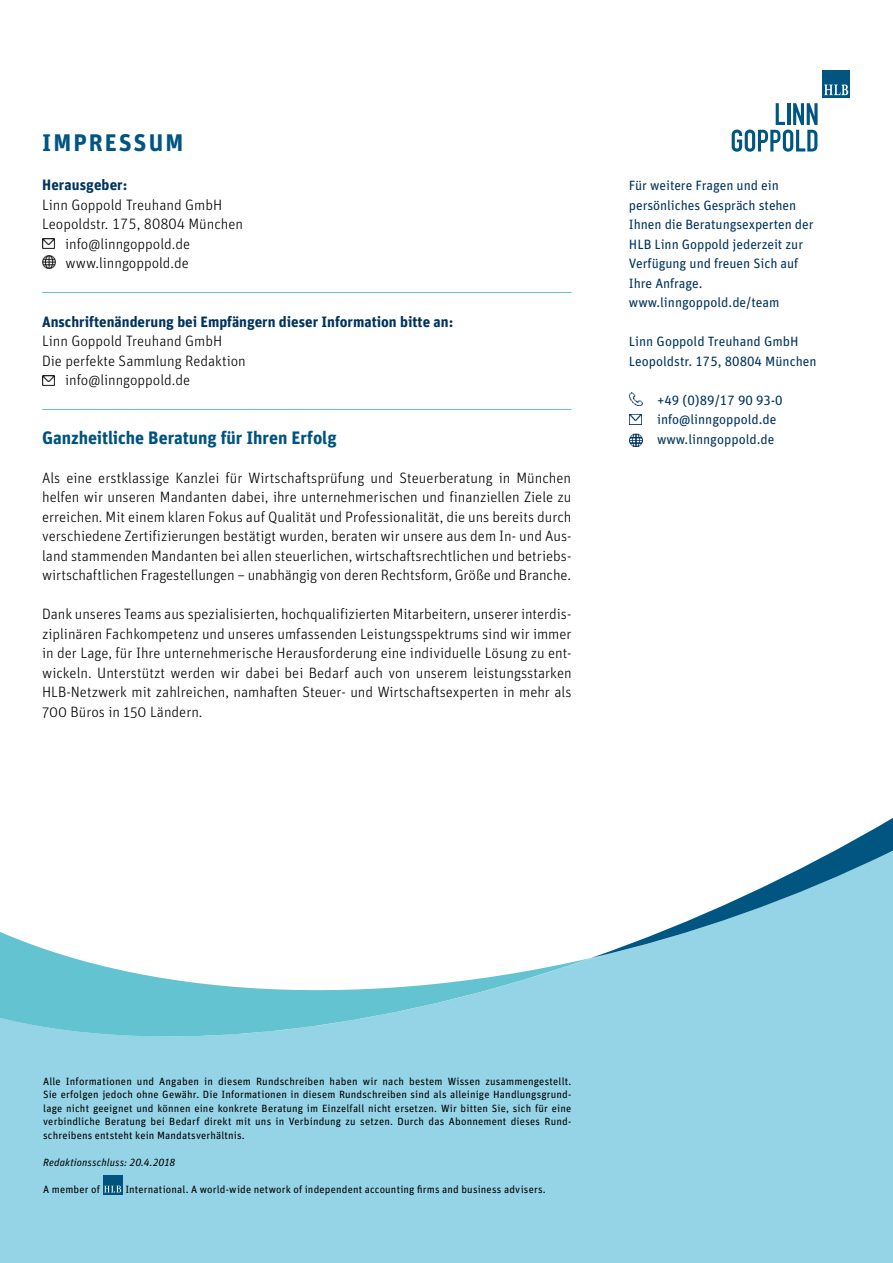
<style>
.page{position:relative;width:893px;height:1263px;background:#fff}
.page>*{position:absolute;margin:0;border:0;box-sizing:border-box;transform-origin:0 0}
.t1{font:700 24px "Unit Pro";letter-spacing:.085em;color:#005681}
.t2{font:700 18px "Unit Pro";letter-spacing:-.005em;color:#00537e}
.t3{font:300 15px/19.5px "Unit Pro";color:#000;text-align:justify}
.t4{font:700 15px "Unit Pro";color:#00335e}
.t5{font:13.5px/19.5px "Unit Pro";letter-spacing:-.005em;color:#00335e}
.t6{font:10.5px/13.5px "Unit Pro";letter-spacing:.015em;color:#000;text-align:justify}
.t7{font:italic 10.5px "Unit Pro";letter-spacing:.01em;color:#000}
</style>
<div class="page">
<div style="left:0;top:958px;width:893px;height:305px;background:#95d3e6"></div>
<svg style="left:0;top:932px;width:591px;height:126px"></svg>
<svg style="left:591px;top:818px;width:302px;height:140px"></svg>
<div style="left:103px;top:1175px;width:19px;height:19px;background:#00537e"></div>
<svg style="left:104px;top:1185px;width:17px;height:7px"></svg>
<hr style="left:42px;top:292px;width:529px;height:1px;background:#63c3d1">
<hr style="left:42px;top:409px;width:529px;height:1px;background:#63c3d1">
<svg style="left:42px;top:239px;width:13px;height:10px"></svg>
<img style="left:43px;top:255px;width:13px;height:14px">
<svg style="left:42px;top:376px;width:13px;height:10px"></svg>
<svg style="left:630px;top:393px;width:12px;height:12px"></svg>
<svg style="left:629px;top:414px;width:13px;height:10px"></svg>
<img style="left:629px;top:433px;width:14px;height:13px">
<svg style="left:732px;top:103px;width:86px;height:49px"></svg>
<div style="left:822px;top:71px;width:28px;height:27px;background:#005681"></div>
<svg style="left:824px;top:85px;width:24px;height:10px"></svg>
<h1 class="t1" style="left:42px;top:127px;width:143px">IMPRESSUM</h1>
<p class="t4" style="left:42px;top:175px;width:87px">Herausgeber:</p>
<p class="t3" style="left:42px;top:195px;width:182px">Linn Goppold Treuhand GmbH</p>
<p class="t3" style="left:42px;top:214px;width:202px">Leopoldstr. 175, 80804 München</p>
<p class="t3" style="left:65px;top:234px;width:127px">info@linngoppold.de</p>
<p class="t3" style="left:66px;top:253px;width:125px">www.linngoppold.de</p>
<p class="t4" style="left:42px;top:312px;width:413px">Anschriftenänderung bei Empfängern dieser Information bitte an:</p>
<p class="t3" style="left:42px;top:331px;width:182px">Linn Goppold Treuhand GmbH</p>
<p class="t3" style="left:42px;top:351px;width:205px">Die perfekte Sammlung Redaktion</p>
<p class="t3" style="left:65px;top:370px;width:127px">info@linngoppold.de</p>
<p class="t2" style="left:42px;top:426px;width:296px">Ganzheitliche Beratung für Ihren Erfolg</p>
<p class="t3" style="left:42px;top:468px;width:531px">Als eine erstklassige Kanzlei für Wirtschaftsprüfung und Steuerberatung in München helfen wir unseren Mandanten dabei, ihre unternehmerischen und finanziellen Ziele zu erreichen. Mit einem klaren Fokus auf Qualität und Professionalität, die uns bereits durch verschiedene Zertifizierungen bestätigt wurden, beraten wir unsere aus dem In- und Aus&shy;land stammenden Mandanten bei allen steuerlichen, wirtschaftsrechtlichen und betriebs&shy;wirtschaftlichen Fragestellungen – unabhängig von deren Rechtsform, Größe und Branche.</p>
<p class="t3" style="left:42px;top:604px;width:531px">Dank unseres Teams aus spezialisierten, hochqualifizierten Mitarbeitern, unserer interdis&shy;ziplinären Fachkompetenz und unseres umfassenden Leistungsspektrums sind wir immer in der Lage, für Ihre unternehmerische Herausforderung eine individuelle Lösung zu ent&shy;wickeln. Unterstützt werden wir dabei bei Bedarf auch von unserem leistungsstarken HLB-Netzwerk mit zahlreichen, namhaften Steuer- und Wirtschaftsexperten in mehr als 700 Büros in 150 Ländern.</p>
<p class="t5" style="left:629px;top:176px;width:186px">Für weitere Fragen und ein persönliches Gespräch stehen<br>Ihnen die Beratungsexperten der<br>HLB Linn Goppold jederzeit zur<br>Verfügung und freuen Sich auf<br>Ihre Anfrage. www.linngoppold.de/team</p>
<p class="t5" style="left:629px;top:332px;width:189px">Linn Goppold Treuhand GmbH<br>Leopoldstr. 175, 80804 München</p>
<p class="t5" style="left:657px;top:390px;width:127px">+49 (0)89/17 90 93-0 info@linngoppold.de www.linngoppold.de</p>
<p class="t6" style="left:43px;top:1074px;width:530px">Alle Informationen und Angaben in diesem Rundschreiben haben wir nach bestem Wissen zusammengestellt.<br>Sie erfolgen jedoch ohne Gewähr. Die Informationen in diesem Rundschreiben sind als alleinige Handlungsgrund&shy;lage nicht geeignet und können eine konkrete Beratung im Einzelfall nicht ersetzen. Wir bitten Sie, sich für eine verbindliche Beratung bei Bedarf direkt mit uns in Verbindung zu setzen. Durch das Abonnement dieses Rund&shy;schreibens entsteht kein Mandatsverhältnis.</p>
<p class="t7" style="left:43px;top:1156px;width:134px">Redaktionsschluss: 20.4.2018</p>
<p class="t6" style="left:43px;top:1182px;width:58px">A member of</p>
<p class="t6" style="left:125px;top:1182px;width:422px">International. A world-wide network of independent accounting firms and business advisers.</p>
</div>
